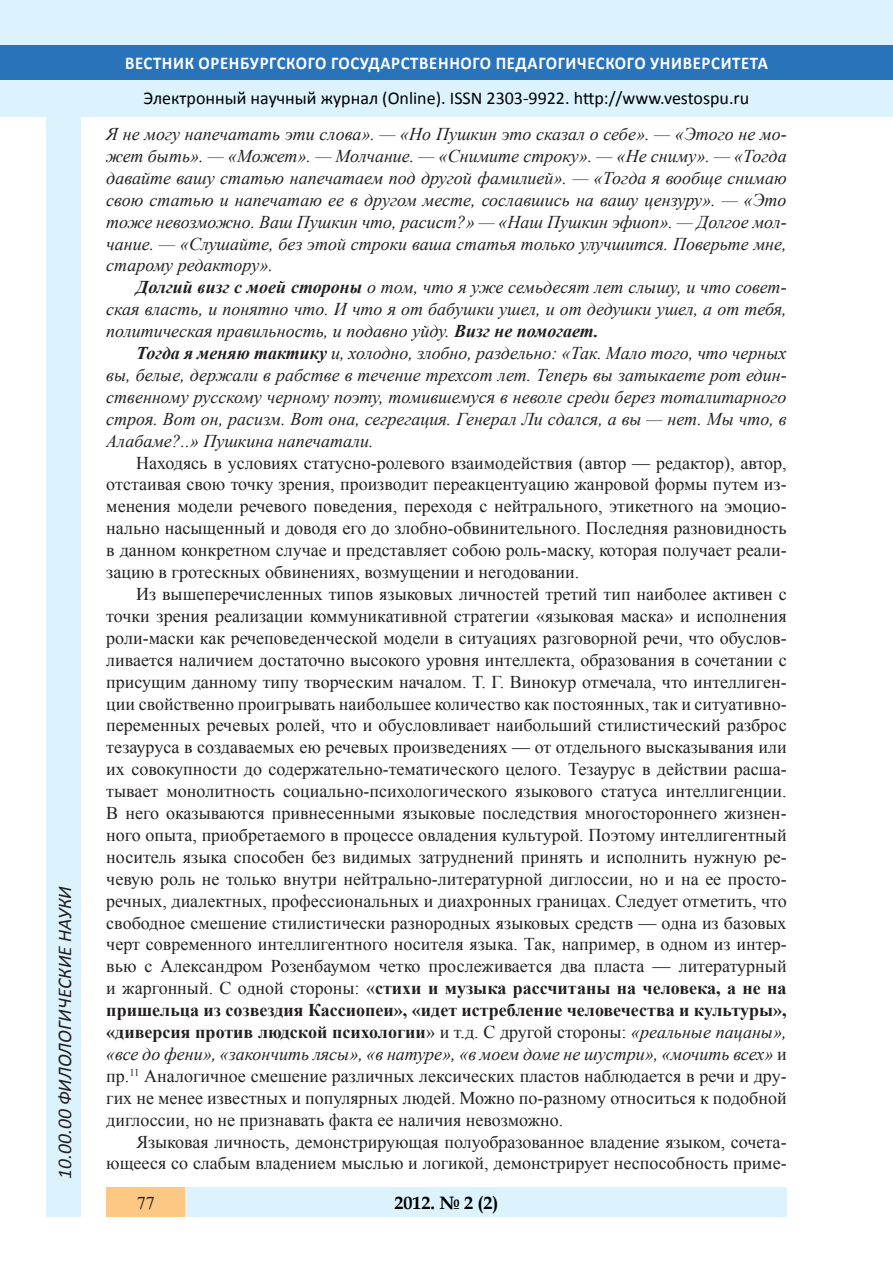
<style>
.page{position:relative;width:893px;height:1263px;background:#fff}
.page>*{position:absolute;margin:0;border:0;box-sizing:border-box;transform-origin:0 0}
.t1{font:italic 19.5px "Calibri";color:#231f20}
.Стиль2{font:18px/21.9px "Times New Roman";color:#231f20;text-align:justify}
.Стиль2-2{font:italic 18px/21.9px "Times New Roman";color:#231f20;text-align:justify}
.t2{font:18px "Calibri";color:#000}
.t3{font:700 18px "Calibri";letter-spacing:.04em;color:#fff;scale:.93 1}
.t4{font:700 18px "Book Antiqua";color:#000}
.s1{font-weight:700}
.s2{font-style:italic}
</style>
<div class="page">
<div style="left:0;top:0;width:893px;height:116px;background:#dcf2fc"></div>
<div style="left:0;top:45px;width:893px;height:34px;background:#2873ba"></div>
<div style="left:47px;top:116px;width:34px;height:1101px;background:#dcf2fc"></div>
<div style="left:106px;top:1188px;width:681px;height:29px;background:#dcf2fc"></div>
<div style="left:106px;top:1188px;width:79px;height:29px;background:#fdc784"></div>
<p class="t1" style="left:51px;top:1179px;width:294px;rotate:-90deg">10.00.00 ФИЛОЛОГИЧЕСКИЕ НАУКИ</p>
<p class="t3" style="left:125px;top:51px;width:693px">ВЕСТНИК ОРЕНБУРГСКОГО ГОСУДАРСТВЕННОГО ПЕДАГОГИЧЕСКОГО УНИВЕРСИТЕТА</p>
<p class="t2" style="left:144px;top:86px;width:607px">Электронный научный журнал (Online). ISSN 2303-9922. http://www.vestospu.ru</p>
<p class="Стиль2-2" style="left:106px;top:123px;width:682px">Я не могу напечатать эти слова». — «Но Пушкин это сказал о себе». — «Этого не мо&shy;жет быть». — «Может». — Молчание. — «Снимите строку». — «Не сниму». — «Тогда давайте вашу статью напечатаем под другой фамилией». — «Тогда я вообще снимаю свою статью и напечатаю ее в другом месте, сославшись на вашу цензуру». — «Это тоже невозможно. Ваш Пушкин что, расист?» — «Наш Пушкин эфиоп». — Долгое мол&shy;чание. — «Слушайте, без этой строки ваша статья только улучшится. Поверьте мне, старому редактору».</p>
<p class="Стиль2-2" style="left:106px;top:276px;width:682px;text-indent:30px"><span class="s1">Долгий визг с моей стороны</span> о том, что я уже семьдесят лет слышу, и что совет&shy;ская власть, и понятно что. И что я от бабушки ушел, и от дедушки ушел, а от тебя, политическая правильность, и подавно уйду. <span class="s1">Визг не помогает.</span></p>
<p class="Стиль2-2" style="left:106px;top:342px;width:682px;text-indent:30px"><span class="s1">Тогда я меняю тактику</span> и, холодно, злобно, раздельно: «Так. Мало того, что черных вы, белые, держали в рабстве в течение трехсот лет. Теперь вы затыкаете рот един&shy;ственному русскому черному поэту, томившемуся в неволе среди берез тоталитарного строя. Вот он, расизм. Вот она, сегрегация. Генерал Ли сдался, а вы — нет. Мы что, в Алабаме?..» Пушкина напечатали.</p>
<p class="Стиль2" style="left:106px;top:451px;width:682px;text-indent:30px">Находясь в условиях статусно-ролевого взаимодействия (автор — редактор), автор, отстаивая свою точку зрения, производит переакцентуацию жанровой формы путем из&shy;менения модели речевого поведения, переходя с нейтрального, этикетного на эмоцио&shy;нально насыщенный и доводя его до злобно-обвинительного. Последняя разновидность в данном конкретном случае и представляет собою роль-маску, которая получает реали&shy;зацию в гротескных обвинениях, возмущении и негодовании.</p>
<p class="Стиль2" style="left:106px;top:583px;width:682px;text-indent:30px">Из вышеперечисленных типов языковых личностей третий тип наиболее активен с точки зрения реализации коммуникативной стратегии «языковая маска» и исполнения роли-маски как речеповеденческой модели в ситуациях разговорной речи, что обуслов&shy;ливается наличием достаточно высокого уровня интеллекта, образования в сочетании с присущим данному типу творческим началом. Т. Г. Винокур отмечала, что интеллиген&shy;ции свойственно проигрывать наибольшее количество как постоянных, так и ситуативно&shy;переменных речевых ролей, что и обусловливает наибольший стилистический разброс тезауруса в создаваемых ею речевых произведениях — от отдельного высказывания или их совокупности до содержательно-тематического целого. Тезаурус в действии расша&shy;тывает монолитность социально-психологического языкового статуса интеллигенции.<br>В него оказываются привнесенными языковые последствия многостороннего жизнен&shy;ного опыта, приобретаемого в процессе овладения культурой. Поэтому интеллигентный носитель языка способен без видимых затруднений принять и исполнить нужную ре&shy;чевую роль не только внутри нейтрально-литературной диглоссии, но и на ее просто&shy;речных, диалектных, профессиональных и диахронных границах. Следует отметить, что свободное смешение стилистически разнородных языковых средств — одна из базовых черт современного интеллигентного носителя языка. Так, например, в одном из интер&shy;вью с Александром Розенбаумом четко прослеживается два пласта — литературный и жаргонный. С одной стороны: «<span class="s1">стихи и музыка рассчитаны на человека, а не на пришельца из созвездия Кассиопеи», «идет истребление человечества и культуры», «диверсия против людской психологии</span>» и т.д. С другой стороны: <span class="s2">«реальные пацаны», «все до фени», «закончить лясы», «в натуре», «в моем доме не шустри», «мочить всех»</span> и пр.<sup>11</sup> Аналогичное смешение различных лексических пластов наблюдается в речи и дру&shy;гих не менее известных и популярных людей. Можно по-разному относиться к подобной диглоссии, но не признавать факта ее наличия невозможно.</p>
<p class="Стиль2" style="left:106px;top:1130px;width:682px;text-align:right">Языковая личность, демонстрирующая полуобразованное владение языком, сочета&shy;ющееся со слабым владением мыслью и логикой, демонстрирует неспособность приме-</p>
<p class="Стиль2" style="left:137px;top:1191px;width:19px">77</p>
<p class="t4" style="left:394px;top:1190px;width:106px">2012. № 2 (2)</p>
</div>
